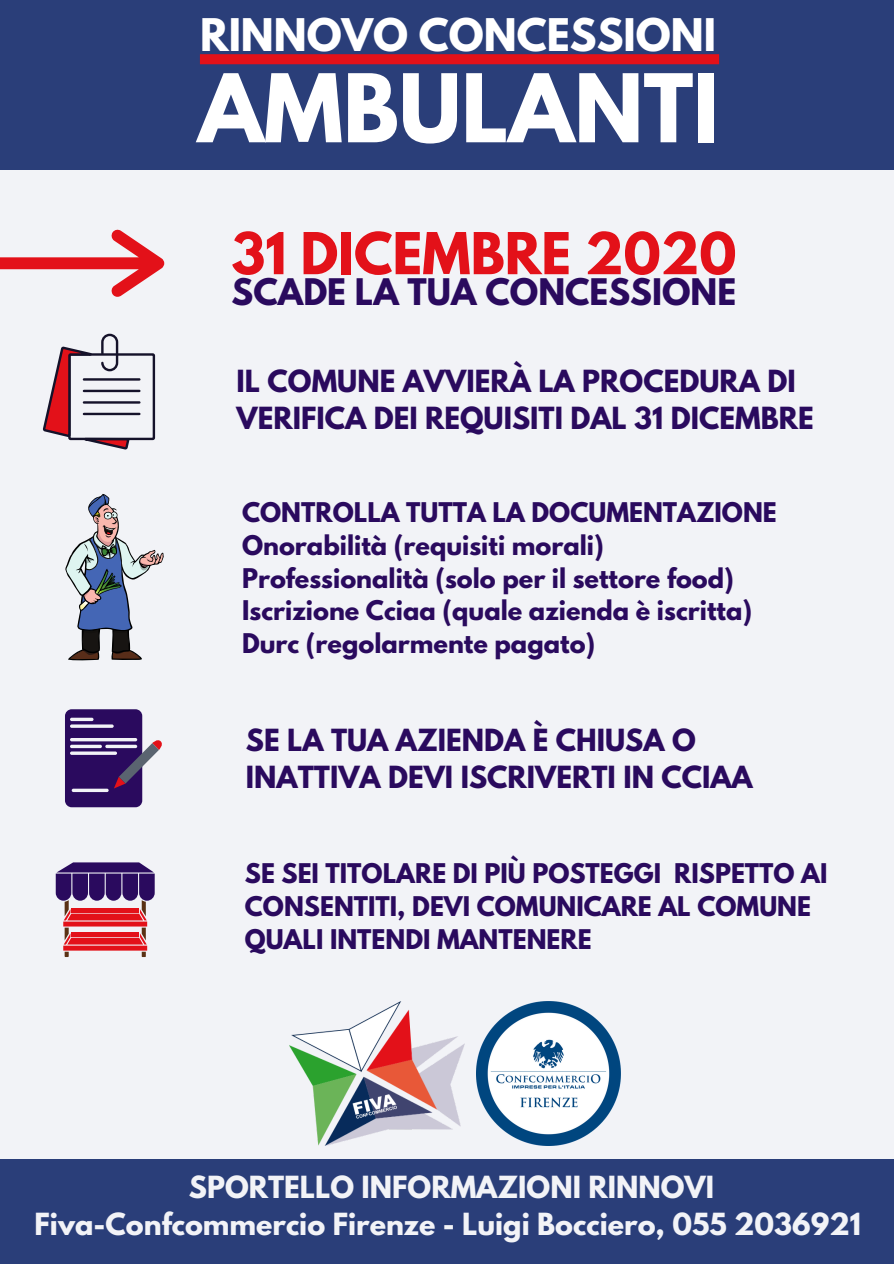
<style>
.page{position:relative;width:894px;height:1264px;background:#fff}
.page>*{position:absolute;margin:0;border:0;box-sizing:border-box;transform-origin:0 0}
.t1{font:700 83.7px "League Spartan";color:#fff}
.t2{font:700 51.15px "League Spartan";color:#e31119}
.t3{font:700 39.9px "League Spartan";color:#fff}
.t4{font:700 32.4px "League Spartan";color:#2a0a5e}
.t5{font:700 27px/37.2px "League Spartan";color:#2a0a5e}
.t6{font:700 27px "League Spartan";color:#f2f3f7}
.t7{font:700 24px/32.7px "League Spartan";color:#2a0a5e}
</style>
<div class="page">
<div style="left:0;top:0;width:893px;height:1263px;background:#f2f3f7"></div>
<div style="left:0;top:0;width:893px;height:170px;background:#2a3e79"></div>
<div style="left:0;top:1158px;width:893px;height:105px;background:#2a3e79"></div>
<img style="left:290px;top:1001px;width:174px;height:144px">
<img style="left:476px;top:1001px;width:144px;height:144px">
<div style="left:68px;top:353px;width:87px;height:87px;border:2px solid #15122a"></div>
<hr style="left:84px;top:378px;width:55px;height:2px;background:#15122a">
<hr style="left:84px;top:390px;width:55px;height:2px;background:#15122a">
<hr style="left:84px;top:401px;width:55px;height:2px;background:#15122a">
<hr style="left:84px;top:413px;width:55px;height:2px;background:#15122a">
<svg style="left:43px;top:334px;width:88px;height:116px"></svg>
<svg style="left:65px;top:494px;width:99px;height:166px"></svg>
<svg style="left:0;top:229px;width:164px;height:68px"></svg>
<div style="left:65px;top:709px;width:77px;height:98px;background:#2a0a5e;border-radius:7px"></div>
<svg style="left:72px;top:788px;width:37px;height:4px"></svg>
<hr style="left:70px;top:738px;width:67px;height:3px;background:#f2f3f7;border-radius:2px">
<svg style="left:105px;top:744px;width:32px;height:4px"></svg>
<svg style="left:70px;top:744px;width:32px;height:4px"></svg>
<svg style="left:70px;top:751px;width:47px;height:4px"></svg>
<svg style="left:114px;top:738px;width:48px;height:50px"></svg>
<svg style="left:70px;top:717px;width:23px;height:4px"></svg>
<hr style="left:70px;top:724px;width:44px;height:3px;background:#f2f3f7;border-radius:2px">
<svg style="left:56px;top:862px;width:99px;height:95px"></svg>
<svg style="left:200px;top:54px;width:519px;height:10px;background:#df111a"></svg>
<p class="t3" style="left:200px;top:15px;width:517px">RINNOVO CONCESSIONI</p>
<p class="t1" style="left:198px;top:67px;width:522px">AMBULANTI</p>
<p class="t2" style="left:231px;top:228px;width:506px">31 DICEMBRE 2020</p>
<p class="t4" style="left:231px;top:275px;width:506px">SCADE LA TUA CONCESSIONE</p>
<p class="t5" style="left:236px;top:366px;width:578px">IL COMUNE AVVIERÀ LA PROCEDURA DI<br>VERIFICA DEI REQUISITI DAL 31 DICEMBRE</p>
<p class="t7" style="left:242px;top:499px;width:536px">CONTROLLA TUTTA LA DOCUMENTAZIONE</p>
<p class="t7" style="left:242px;top:532px;width:363px">Onorabilità (requisiti morali)</p>
<p class="t7" style="left:242px;top:564px;width:511px">Professionalità (solo per il settore food)<br>Iscrizione Cciaa (quale azienda è iscritta)</p>
<p class="t7" style="left:242px;top:630px;width:354px">Durc (regolarmente pagato)</p>
<p class="t5" style="left:246px;top:725px;width:508px">SE LA TUA AZIENDA È CHIUSA O<br>INATTIVA DEVI ISCRIVERTI IN CCIAA</p>
<p class="t7" style="left:245px;top:860px;width:584px">SE SEI TITOLARE DI PIÙ POSTEGGI RISPETTO AI<br>CONSENTITI, DEVI COMUNICARE AL COMUNE<br>QUALI INTENDI MANTENERE</p>
<p class="t6" style="left:189px;top:1173px;width:526px">SPORTELLO INFORMAZIONI RINNOVI</p>
<p class="t6" style="left:35px;top:1211px;width:827px">Fiva-Confcommercio Firenze - Luigi Bocciero, 055 2036921</p>
</div>
